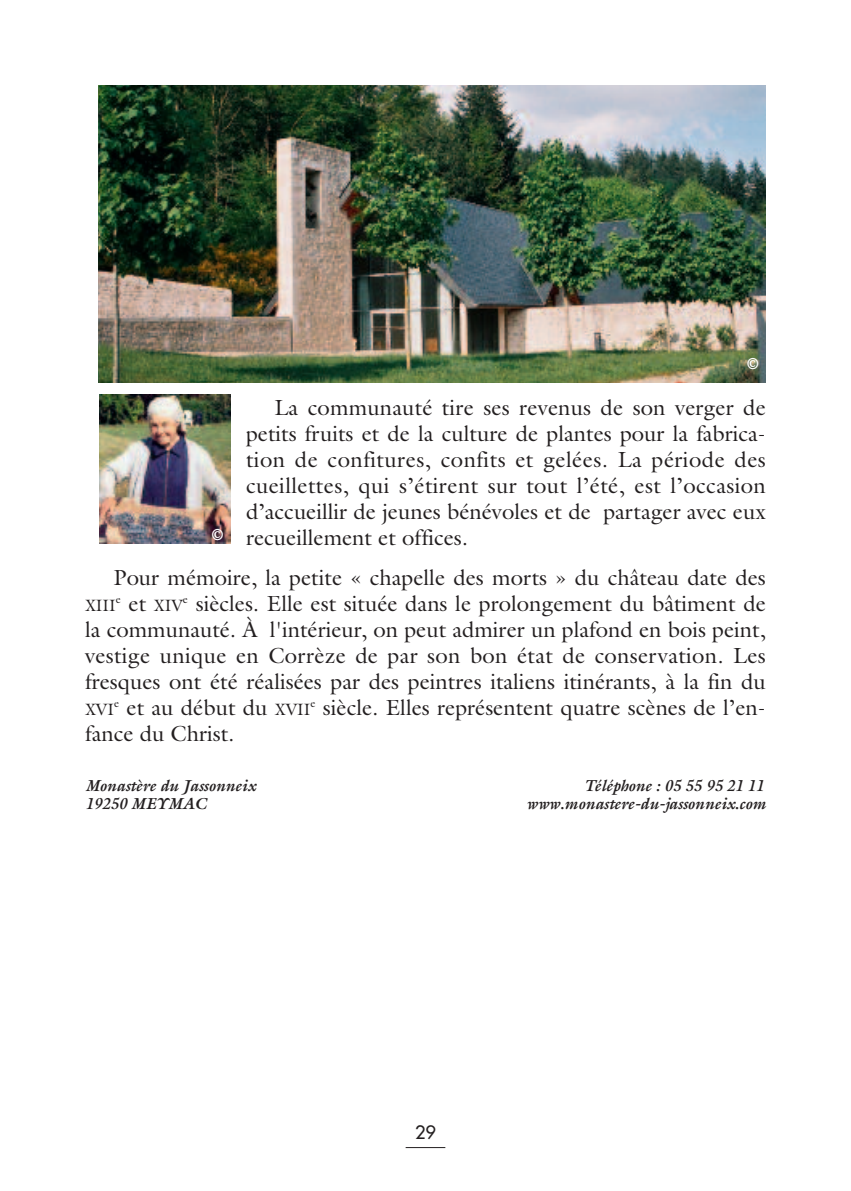
<style>
.page{position:relative;width:851px;height:1191px;background:#fff}
.page>*{position:absolute;margin:0;border:0;box-sizing:border-box;transform-origin:0 0}
.t1{font:22px/26px "Galliard";color:#231f20;text-align:justify}
.t2{font:18px "Futura";color:#231f20}
.t3{font:16.4px "Galliard";color:#231f20}
.t4{font:italic 700 16px "Galliard";color:#231f20}
.t5{font:italic 700 16px "Galliard";color:#fff;scale:.95 1}
.s1{font-size:22px}
.s2{font-size:16.4px}
</style>
<div class="page">
<hr style="left:405px;top:1147px;width:40px;height:1px;background:#231f20">
<img style="left:98px;top:85px;width:667px;height:298px">
<img style="left:99px;top:395px;width:131px;height:148px">
<p class="t5" style="left:746px;top:354px;width:14px">©</p>
<p class="t1" style="left:246px;top:394px;width:521px;text-indent:28px">La communauté tire ses revenus de son verger de petits fruits et de la culture de plantes pour la fabrica&shy;tion de confitures, confits et gelées. La période des cueillettes, qui s’étirent sur tout l’été, est l’occasion d’accueillir de jeunes bénévoles et de partager avec eux recueillement et offices.</p>
<p class="t1" style="left:113px;top:564px;width:653px">Pour mémoire, la petite « chapelle des morts » du château date des</p>
<p class="t3" style="left:85px;top:595px;width:99px">XIII<sup>e</sup> <span class="s1">et</span> XIV</p>
<p class="t5" style="left:211px;top:525px;width:14px">©</p>
<p class="t1" style="left:85px;top:590px;width:682px;text-indent:98px"><sup>e</sup> siècles. Elle est située dans le prolongement du bâtiment de la communauté. À l'intérieur, on peut admirer un plafond en bois peint, vestige unique en Corrèze de par son bon état de conservation. Les fresques ont été réalisées par des peintres italiens itinérants, à la fin du</p>
<p class="t3" style="left:85px;top:699px;width:31px">XVI</p>
<p class="t1" style="left:85px;top:694px;width:682px;text-indent:29px"><sup>e</sup> et au début du <span class="s2">XVII</span><sup>e</sup> siècle. Elles représentent quatre scènes de l’en&shy;fance du Christ.</p>
<p class="t4" style="left:85px;top:776px;width:172px">Monastère du Jassonneix</p>
<p class="t4" style="left:584px;top:776px;width:181px">Téléphone : 05 55 95 21 11</p>
<p class="t4" style="left:85px;top:794px;width:123px">19250 MEYMAC</p>
<p class="t4" style="left:526px;top:794px;width:241px">www.monastere-du-jassonneix.com</p>
<p class="t2" style="left:415px;top:1123px;width:22px">29</p>
</div>
